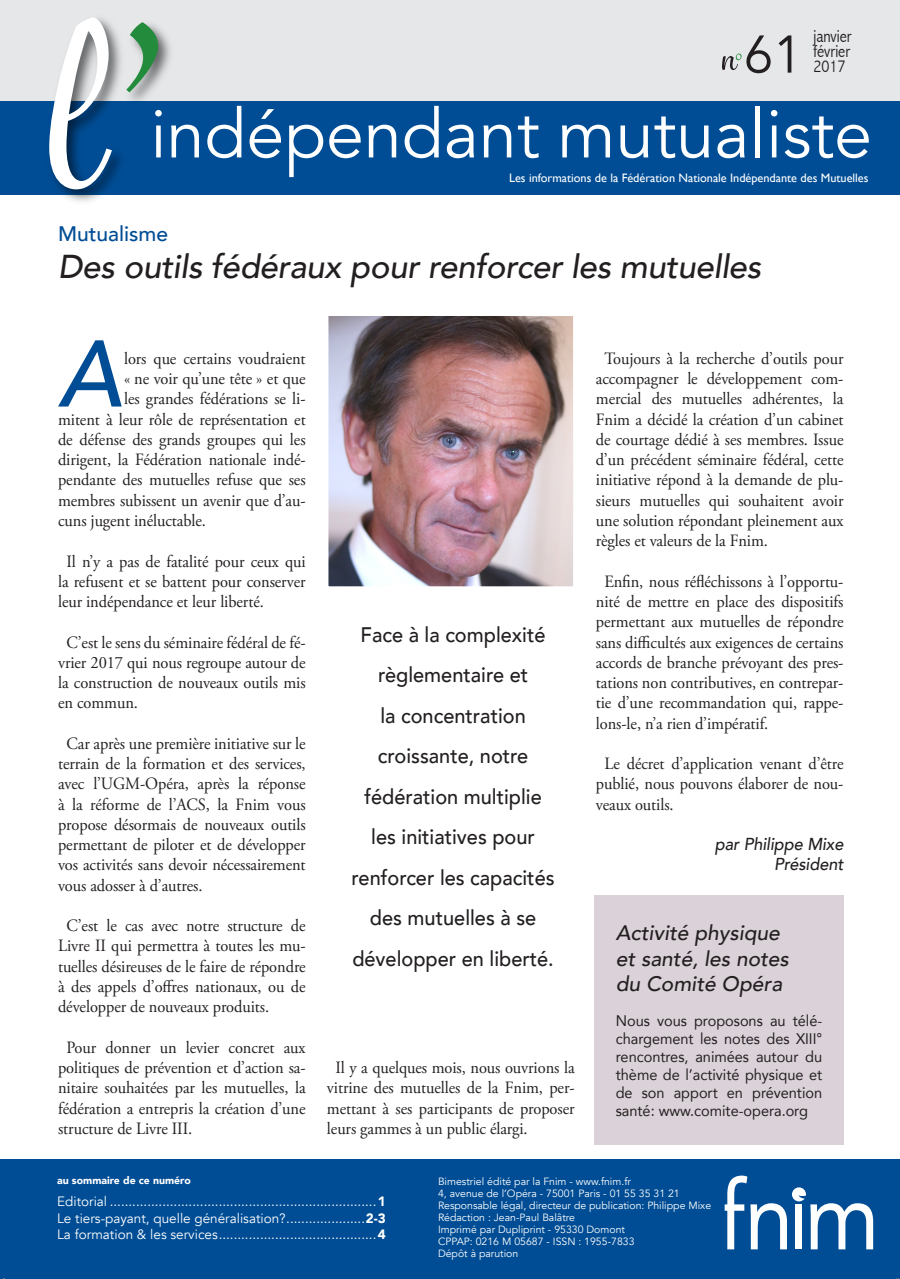
<style>
.page{position:relative;width:900px;height:1279px;background:#fff}
.page>*{position:absolute;margin:0;border:0;box-sizing:border-box;transform-origin:0 0}
.Article_lettrine{font:italic 500 93.45px "Avenir";color:#014d95}
.t1{font:68.25px "Avenir";color:#fff}
.t2{font:52.5px "Avenir";color:#231f20}
.Titre_Une{font:italic 500 33px "Avenir";letter-spacing:-.01em;color:#231f20}
.Exergue{font:500 21px/40.5px "Avenir";color:#231f20;text-align:center;scale:.95 1}
.Titre_encadré{font:italic 500 21px/25.5px "Avenir";color:#231f20}
.t3{font:500 21px "Avenir";color:#014d95}
.t4{font:300 condensed 17.55px "Abadi";color:#231f20}
.Article_texte{font:17.25px/20.2px "Adobe Garamond Pro";letter-spacing:-.005em;color:#231f20;text-align:justify;scale:.95 1}
.Article_lettrine-2{font:17.25px "Adobe Garamond Pro";letter-spacing:-.005em;color:#231f20;scale:.95 1}
.Article_signature{font:italic 500 17.25px/20.2px "Avenir";letter-spacing:-.005em;color:#231f20;text-align:right;scale:.95 1}
.Encadré{font:15.3px/18px "Avenir";color:#231f20;text-align:justify;scale:.95 1}
.t5{font:13.5px "Avenir";color:#fff}
.t6{font:12.3px "Gill Sans";color:#fff}
.t7{font:10.5px "Avenir";color:#fff}
.t8{font:900 10.5px "Avenir";color:#fff}
.s1{font-weight:900}
</style>
<div class="page">
<div style="left:0;top:101px;width:899px;height:94px;background:#014d95"></div>
<div style="left:0;top:0;width:899px;height:101px;background:#e6e7e9"></div>
<div style="left:0;top:1158px;width:899px;height:120px;background:#014d95"></div>
<svg style="left:724px;top:1175px;width:149px;height:74px"></svg>
<img style="left:60px;top:27px;width:111px;height:175px">
<svg style="left:49px;top:17px;width:63px;height:172px"></svg>
<svg style="left:126px;top:22px;width:32px;height:70px"></svg>
<svg style="left:722px;top:54px;width:19px;height:16px"></svg>
<img style="left:329px;top:317px;width:243px;height:268px">
<div style="left:325px;top:313px;width:251px;height:276px;border:3px solid #fff"></div>
<div style="left:594px;top:895px;width:249px;height:249px;background:#dad2d8"></div>
<p class="t2" style="left:743px;top:23px;width:60px">61</p>
<p class="t4" style="left:813px;top:26px;width:40px">janvier</p>
<p class="t4" style="left:813px;top:41px;width:38px">février</p>
<p class="t4" style="left:813px;top:56px;width:34px">2017</p>
<p class="t1" style="left:150px;top:93px;width:723px">indépendant mutualiste</p>
<p class="t6" style="left:509px;top:171px;width:361px">Les informations de la Fédération Nationale Indépendante des Mutuelles</p>
<p class="t3" style="left:58px;top:215px;width:112px">Mutualisme</p>
<p class="Titre_Une" style="left:58px;top:247px;width:704px">Des outils fédéraux pour renforcer les mutuelles</p>
<p class="Article_lettrine" style="left:58px;top:318px;width:65px">A</p>
<p class="Article_lettrine-2" style="left:124px;top:348px;width:193px">lors que certains voudraient</p>
<p class="Article_lettrine-2" style="left:124px;top:368px;width:193px">« ne voir qu’une tête » et que</p>
<p class="Article_lettrine-2" style="left:124px;top:388px;width:193px">les grandes fédérations se li-</p>
<p class="Article_lettrine-2" style="left:58px;top:409px;width:262px">mitent à leur rôle de représentation et</p>
<p class="Article_lettrine-2" style="left:58px;top:429px;width:262px">de défense des grands groupes qui les</p>
<p class="Article_lettrine-2" style="left:58px;top:449px;width:262px">dirigent, la Fédération nationale indé-</p>
<p class="Article_lettrine-2" style="left:58px;top:469px;width:262px">pendante des mutuelles refuse que ses</p>
<p class="Article_lettrine-2" style="left:58px;top:490px;width:262px">membres subissent un avenir que d’au-</p>
<p class="Article_lettrine-2" style="left:58px;top:510px;width:157px">cuns jugent inéluctable.</p>
<p class="Article_texte" style="left:58px;top:551px;width:262px;text-indent:9px">Il n’y a pas de fatalité pour ceux qui la refusent et se battent pour conserver leur indépendance et leur liberté.</p>
<p class="Article_texte" style="left:58px;top:632px;width:262px;text-indent:9px">C’est le sens du séminaire fédéral de fé&shy;vrier 2017 qui nous regroupe autour de la construction de nouveaux outils mis en commun.</p>
<p class="Article_texte" style="left:58px;top:733px;width:262px;text-indent:9px">Car après une première initiative sur le terrain de la formation et des services, avec l’UGM-Opéra, après la réponse à la réforme de l’ACS, la Fnim vous propose désormais de nouveaux outils permettant de piloter et de développer vos activités sans devoir nécessairement vous adosser à d’autres.</p>
<p class="Article_texte" style="left:58px;top:916px;width:262px;text-indent:9px">C’est le cas avec notre structure de Livre II qui permettra à toutes les mu&shy;tuelles désireuses de le faire de répondre à des appels d’offres nationaux, ou de développer de nouveaux produits.</p>
<p class="Article_texte" style="left:58px;top:1037px;width:262px;text-indent:9px">Pour donner un levier concret aux politiques de prévention et d’action sa&shy;nitaire souhaitées par les mutuelles, la fédération a entrepris la création d’une structure de Livre III.</p>
<p class="Exergue" style="left:351px;top:613px;width:215px">Face à la complexité règlementaire et<br>la concentration croissante, notre fédération multiplie les initiatives pour renforcer les capacités des mutuelles à se développer en liberté.</p>
<p class="Article_texte" style="left:327px;top:1057px;width:262px;text-indent:9px">Il y a quelques mois, nous ouvrions la vitrine des mutuelles de la Fnim, per&shy;mettant à ses participants de proposer leurs gammes à un public élargi.</p>
<p class="Article_texte" style="left:595px;top:349px;width:262px;text-indent:9px">Toujours à la recherche d’outils pour accompagner le développement com&shy;mercial des mutuelles adhérentes, la Fnim a décidé la création d’un cabinet de courtage dédié à ses membres. Issue d’un précédent séminaire fédéral, cette initiative répond à la demande de plu&shy;sieurs mutuelles qui souhaitent avoir une solution répondant pleinement aux règles et valeurs de la Fnim.</p>
<p class="Article_texte" style="left:595px;top:571px;width:262px;text-indent:9px">Enfin, nous réfléchissons à l’opportu&shy;nité de mettre en place des dispositifs permettant aux mutuelles de répondre sans difficultés aux exigences de certains accords de branche prévoyant des pres&shy;tations non contributives, en contrepar&shy;tie d’une recommandation qui, rappe&shy;lons-le, n’a rien d’impératif.</p>
<p class="Article_texte" style="left:595px;top:754px;width:262px;text-indent:9px">Le décret d’application venant d’être publié, nous pouvons élaborer de nou&shy;veaux outils.</p>
<p class="Article_signature" style="left:714px;top:834px;width:137px">par Philippe Mixe<br>Président</p>
<p class="Titre_encadré" style="left:615px;top:920px;width:175px">Activité physique et santé, les notes du Comité Opéra</p>
<p class="Encadré" style="left:615px;top:1010px;width:219px">Nous vous proposons au télé&shy;chargement les notes des XIII° rencontres, animées autour du thème de l’activité physique et de son apport en prévention santé: www.comite-opera.org</p>
<p class="t8" style="left:57px;top:1170px;width:135px">au sommaire de ce numéro</p>
<p class="t5" style="left:57px;top:1193px;width:330px">Editorial .......................................................................<span class="s1">1</span></p>
<p class="t5" style="left:57px;top:1209px;width:330px">Le tiers-payant, quelle généralisation?.....................<span class="s1">2-3</span></p>
<p class="t5" style="left:57px;top:1226px;width:330px">La formation &amp; les services..........................................<span class="s1">4</span></p>
<p class="t7" style="left:438px;top:1175px;width:194px">Bimestriel édité par la Fnim - www.fnim.fr</p>
<p class="t7" style="left:438px;top:1187px;width:243px">4, avenue de l’Opéra - 75001 Paris - 01 55 35 31 21</p>
<p class="t7" style="left:438px;top:1199px;width:274px">Responsable légal, directeur de publication: Philippe Mixe</p>
<p class="t7" style="left:438px;top:1211px;width:138px">Rédaction : Jean-Paul Balâtre</p>
<p class="t7" style="left:438px;top:1223px;width:188px">Imprimé par Dupliprint - 95330 Domont</p>
<p class="t7" style="left:438px;top:1235px;width:198px">CPPAP: 0216 M 05687 - ISSN : 1955-7833</p>
<p class="t7" style="left:438px;top:1247px;width:82px">Dépôt à parution</p>
</div>
